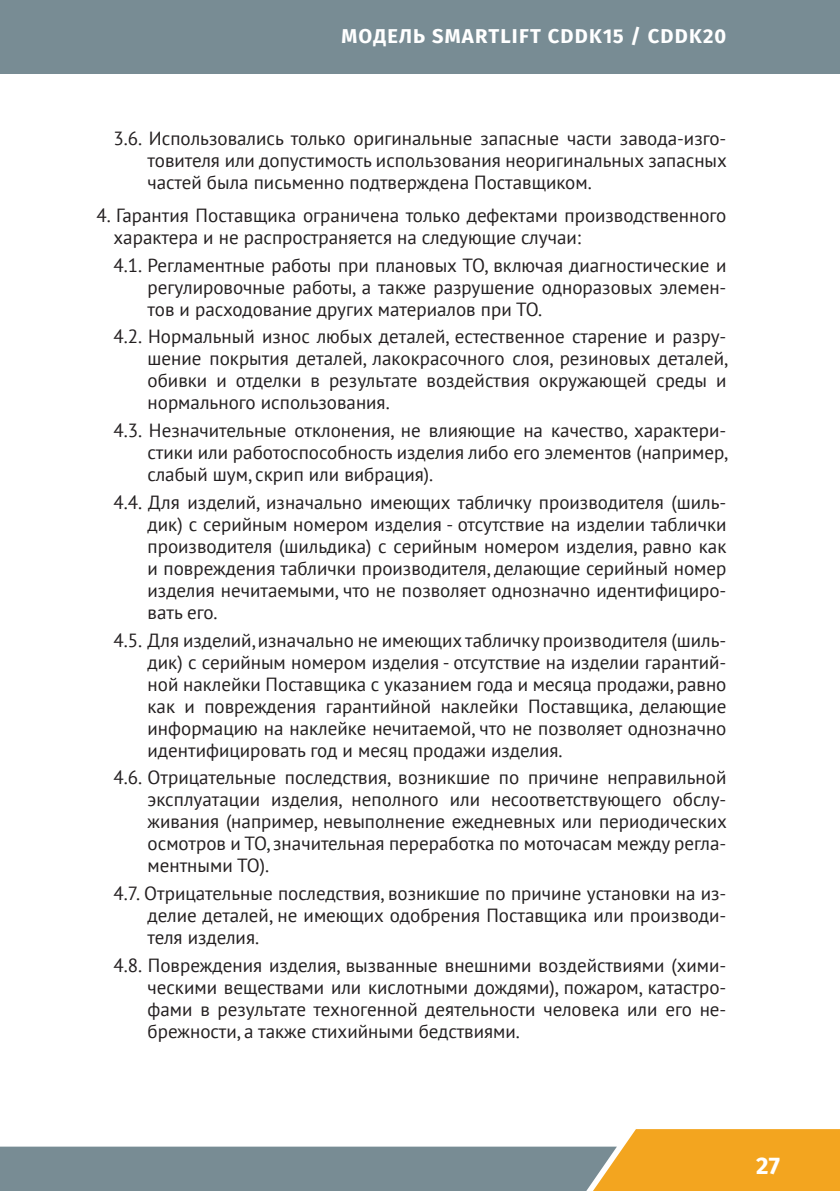
<style>
.page{position:relative;width:840px;height:1191px;background:#fff}
.page>*{position:absolute;margin:0;border:0;box-sizing:border-box;transform-origin:0 0}
.t1{font:700 24px "Fira Sans OT";color:#fff}
.t2{font:700 20px "Fira Sans OT";letter-spacing:.06em;color:#fff}
.t3{font:19px/22px "PT Sans";color:#231f20;text-align:justify}
</style>
<div class="page">
<div style="left:0;top:0;width:839px;height:74px;background:#788c94"></div>
<svg style="left:0;top:1129px;width:839px;height:62px"></svg>
<p class="t2" style="left:341px;top:22px;width:386px">МОДЕЛЬ SMARTLIFT CDDK15 / CDDK20</p>
<p class="t3" style="left:147px;top:127px;width:580px;text-indent:-34px">3.6. Использовались только оригинальные запасные части завода-изго&shy;товителя или допустимость использования неоригинальных запасных частей была письменно подтверждена Поставщиком.</p>
<p class="t3" style="left:113px;top:204px;width:614px;text-indent:-17px">4. Гарантия Поставщика ограничена только дефектами производственного характера и не распространяется на следующие случаи:</p>
<p class="t3" style="left:147px;top:254px;width:580px;text-indent:-34px">4.1. Регламентные работы при плановых ТО, включая диагностические и регулировочные работы, а также разрушение одноразовых элемен&shy;тов и расходование других материалов при ТО.</p>
<p class="t3" style="left:147px;top:325px;width:581px;text-indent:-34px">4.2. Нормальный износ любых деталей, естественное старение и разру&shy;шение покрытия деталей, лакокрасочного слоя, резиновых деталей, обивки и отделки в результате воздействия окружающей среды и нормального использования.</p>
<p class="t3" style="left:147px;top:419px;width:581px;text-indent:-34px">4.3. Незначительные отклонения, не влияющие на качество, характери&shy;стики или работоспособность изделия либо его элементов (например, слабый шум, скрип или вибрация).</p>
<p class="t3" style="left:147px;top:491px;width:580px;text-indent:-34px">4.4. Для изделий, изначально имеющих табличку производителя (шиль&shy;дик) с серийным номером изделия - отсутствие на изделии таблички производителя (шильдика) с серийным номером изделия, равно как и повреждения таблички производителя, делающие серийный номер изделия нечитаемыми, что не позволяет однозначно идентифициро&shy;вать его.</p>
<p class="t3" style="left:147px;top:628px;width:580px;text-indent:-34px">4.5. Для изделий, изначально не имеющих табличку производителя (шиль&shy;дик) с серийным номером изделия - отсутствие на изделии гарантий&shy;ной наклейки Поставщика с указанием года и месяца продажи, равно как и повреждения гарантийной наклейки Поставщика, делающие информацию на наклейке нечитаемой, что не позволяет однозначно идентифицировать год и месяц продажи изделия.</p>
<p class="t3" style="left:147px;top:766px;width:580px;text-indent:-34px">4.6. Отрицательные последствия, возникшие по причине неправильной эксплуатации изделия, неполного или несоответствующего обслу&shy;живания (например, невыполнение ежедневных или периодических осмотров и ТО, значительная переработка по моточасам между регла&shy;ментными ТО).</p>
<p class="t3" style="left:147px;top:882px;width:580px;text-indent:-34px">4.7. Отрицательные последствия, возникшие по причине установки на из&shy;делие деталей, не имеющих одобрения Поставщика или производи&shy;теля изделия.</p>
<p class="t3" style="left:147px;top:953px;width:580px;text-indent:-34px">4.8. Повреждения изделия, вызванные внешними воздействиями (хими&shy;ческими веществами или кислотными дождями), пожаром, катастро&shy;фами в результате техногенной деятельности человека или его не&shy;брежности, а также стихийными бедствиями.</p>
<p class="t1" style="left:755px;top:1148px;width:25px">27</p>
</div>
